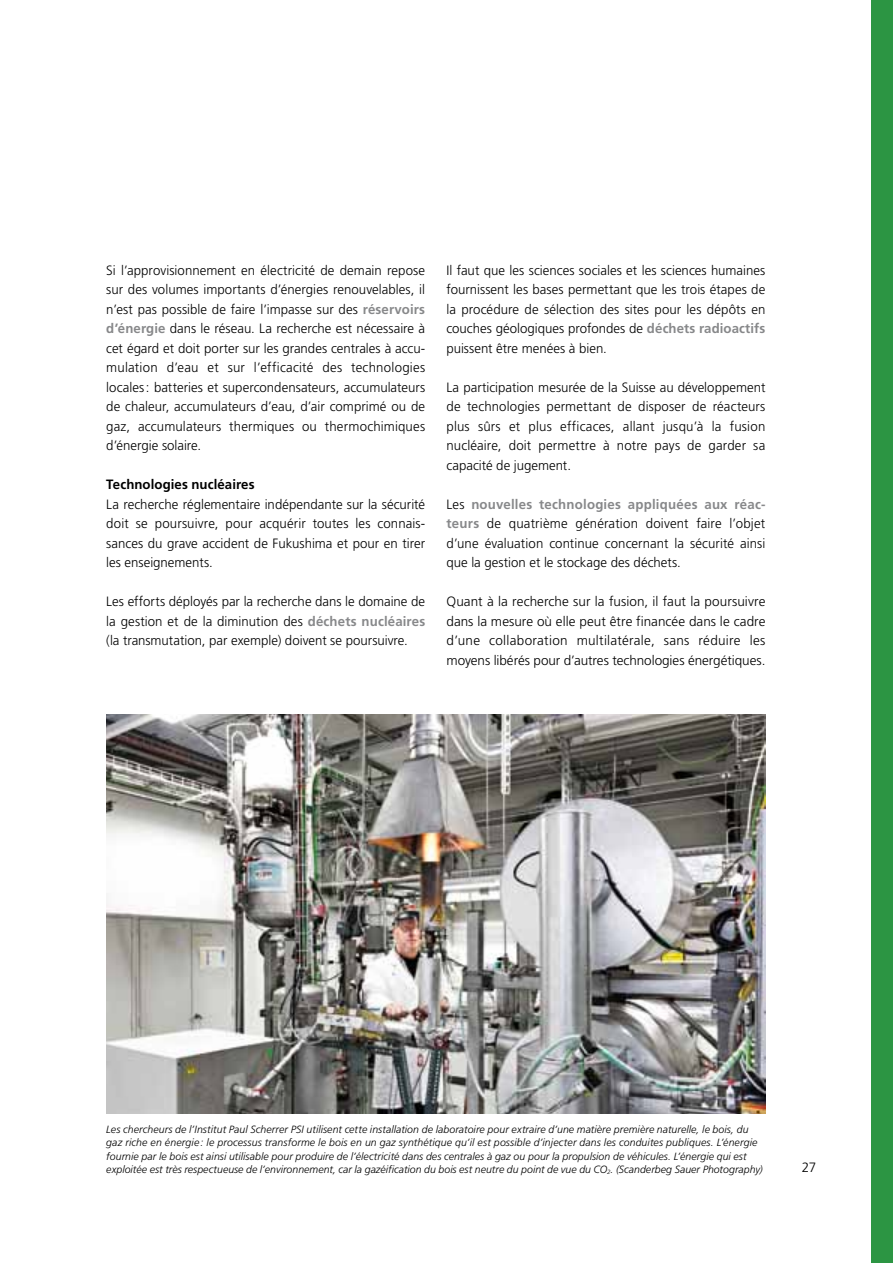
<style>
.page{position:relative;width:893px;height:1263px;background:#fff}
.page>*{position:absolute;margin:0;border:0;box-sizing:border-box;transform-origin:0 0}
.t1{font:300 13.5px/19.5px "Frutiger LT Std";color:#000;text-align:justify}
.t2{font:700 13.5px "Frutiger LT Std";letter-spacing:.005em;color:#000}
.t3{font:italic 300 10.5px/13.5px "Frutiger LT Std";letter-spacing:.01em;color:#000}
.s1{font-weight:700;color:#87888a}
</style>
<div class="page">
<div style="left:872px;top:0;width:21px;height:1263px;background:#2c9543"></div>
<img style="left:106px;top:715px;width:659px;height:398px">
<p class="t1" style="left:106px;top:260px;width:320px">Si l’approvisionnement en électricité de demain repose sur des volumes importants d’énergies renouvelables, il n’est pas possible de faire l’impasse sur des <span class="s1">réservoirs d’énergie</span> dans le réseau. La recherche est nécessaire à cet égard et doit porter sur les grandes centrales à accu&shy;mulation d’eau et sur l’efficacité des technologies locales: batteries et supercondensateurs, accumulateurs de chaleur, accumulateurs d’eau, d’air comprimé ou de gaz, accumulateurs thermiques ou thermochimiques d’énergie solaire.</p>
<p class="t2" style="left:106px;top:476px;width:150px">Technologies nucléaires</p>
<p class="t1" style="left:106px;top:494px;width:320px">La recherche réglementaire indépendante sur la sécurité doit se poursuivre, pour acquérir toutes les connais&shy;sances du grave accident de Fukushima et pour en tirer les enseignements.</p>
<p class="t1" style="left:106px;top:592px;width:320px">Les efforts déployés par la recherche dans le domaine de la gestion et de la diminution des <span class="s1">déchets nucléaires </span>(la transmutation, par exemple) doivent se poursuivre.</p>
<p class="t1" style="left:446px;top:260px;width:320px">Il faut que les sciences sociales et les sciences humaines fournissent les bases permettant que les trois étapes de la procédure de sélection des sites pour les dépôts en couches géologiques profondes de <span class="s1">déchets radioactifs </span>puissent être menées à bien.</p>
<p class="t1" style="left:446px;top:377px;width:320px">La participation mesurée de la Suisse au développement de technologies permettant de disposer de réacteurs plus sûrs et plus efficaces, allant jusqu’à la fusion nucléaire, doit permettre à notre pays de garder sa capacité de jugement.</p>
<p class="t1" style="left:446px;top:494px;width:320px">Les <span class="s1">nouvelles technologies appliquées aux réac&shy;teurs</span> de quatrième génération doivent faire l’objet d’une évaluation continue concernant la sécurité ainsi que la gestion et le stockage des déchets.</p>
<p class="t1" style="left:446px;top:592px;width:320px">Quant à la recherche sur la fusion, il faut la poursuivre dans la mesure où elle peut être financée dans le cadre d’une collaboration multilatérale, sans réduire les moyens libérés pour d’autres technologies énergétiques.</p>
<p class="t3" style="left:106px;top:1122px;width:658px">Les chercheurs de l’Institut Paul Scherrer PSI utilisent cette installation de laboratoire pour extraire d’une matière première naturelle, le bois, du gaz riche en énergie : le processus transforme le bois en un gaz synthétique qu’il est possible d’injecter dans les conduites publiques. L’énergie fournie par le bois est ainsi utilisable pour produire de l’électricité dans des centrales à gaz ou pour la propulsion de véhicules. L’énergie qui est exploitée est très respectueuse de l’environnement, car la gazéification du bois est neutre du point de vue du CO<sub>2</sub>. (Scanderbeg Sauer Photography)</p>
<p class="t1" style="left:802px;top:1157px;width:16px">27</p>
</div>
